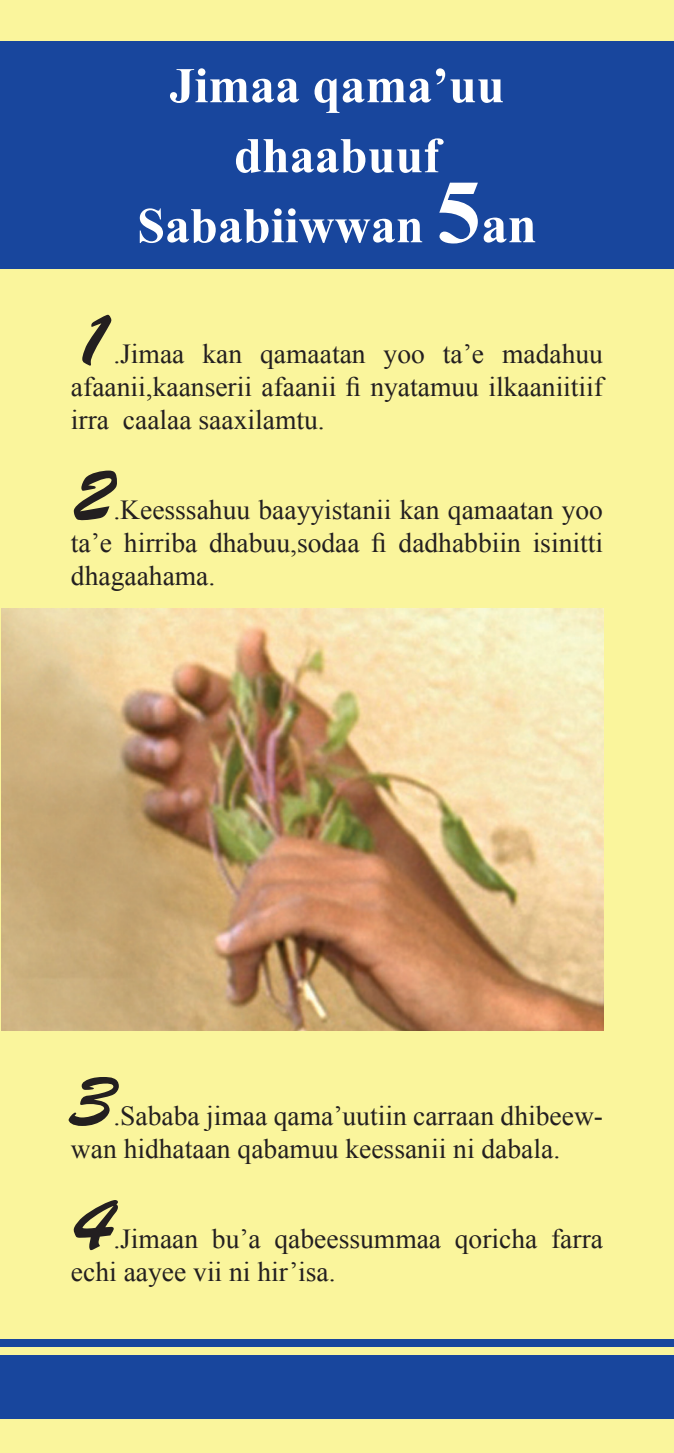
<style>
.page{position:relative;width:674px;height:1453px;background:#fff}
.page>*{position:absolute;margin:0;border:0;box-sizing:border-box;transform-origin:0 0}
.t1{font:75px "Brush Script Std";color:#231f20}
.t2{font:700 50px/70px "Times New Roman";color:#fff;text-align:center}
.t3{font:27.5px/33px "Times New Roman";color:#231f20;text-align:justify}
.s1{font-size:90px}
.s2{font-size:52.5px}
</style>
<div class="page">
<div style="left:0;top:0;width:673px;height:1453px;background:#faf59c"></div>
<div style="left:0;top:41px;width:673px;height:228px;background:#18469d"></div>
<div style="left:0;top:1355px;width:673px;height:64px;background:#18469d"></div>
<div style="left:0;top:1339px;width:673px;height:8px;background:#18469d"></div>
<img style="left:1px;top:609px;width:601px;height:421px">
<p class="t2" style="left:169px;top:49px;width:336px">Jimaa qama’uu dhaabuuf</p>
<p class="t2" style="left:137px;top:189px;width:401px">Sababiiwwan <span class="s1">5</span><span class="s2">an</span></p>
<p class="t1" style="left:71px;top:297px;width:44px">1</p>
<p class="t3" style="left:71px;top:337px;width:533px;text-indent:42px">.Jimaa kan qamaatan yoo ta’e madahuu afaanii,kaanserii afaanii fi nyatamuu ilkaaniitiif irra caalaa saaxilamtu.</p>
<p class="t1" style="left:71px;top:453px;width:44px">2</p>
<p class="t3" style="left:71px;top:493px;width:533px;text-indent:42px">.Keesssahuu baayyistanii kan qamaatan yoo ta’e hirriba dhabuu,sodaa fi dadhabbiin isinitti dhagaahama.</p>
<p class="t1" style="left:71px;top:1059px;width:44px">3</p>
<p class="t3" style="left:71px;top:1099px;width:533px;text-indent:42px">.Sababa jimaa qama’uutiin carraan dhibeew&shy;wan hidhataan qabamuu keessanii ni dabala.</p>
<p class="t1" style="left:71px;top:1182px;width:44px">4</p>
<p class="t3" style="left:71px;top:1222px;width:533px;text-indent:42px">.Jimaan bu’a qabeessummaa qoricha farra echi aayee vii ni hir’isa.</p>
</div>
